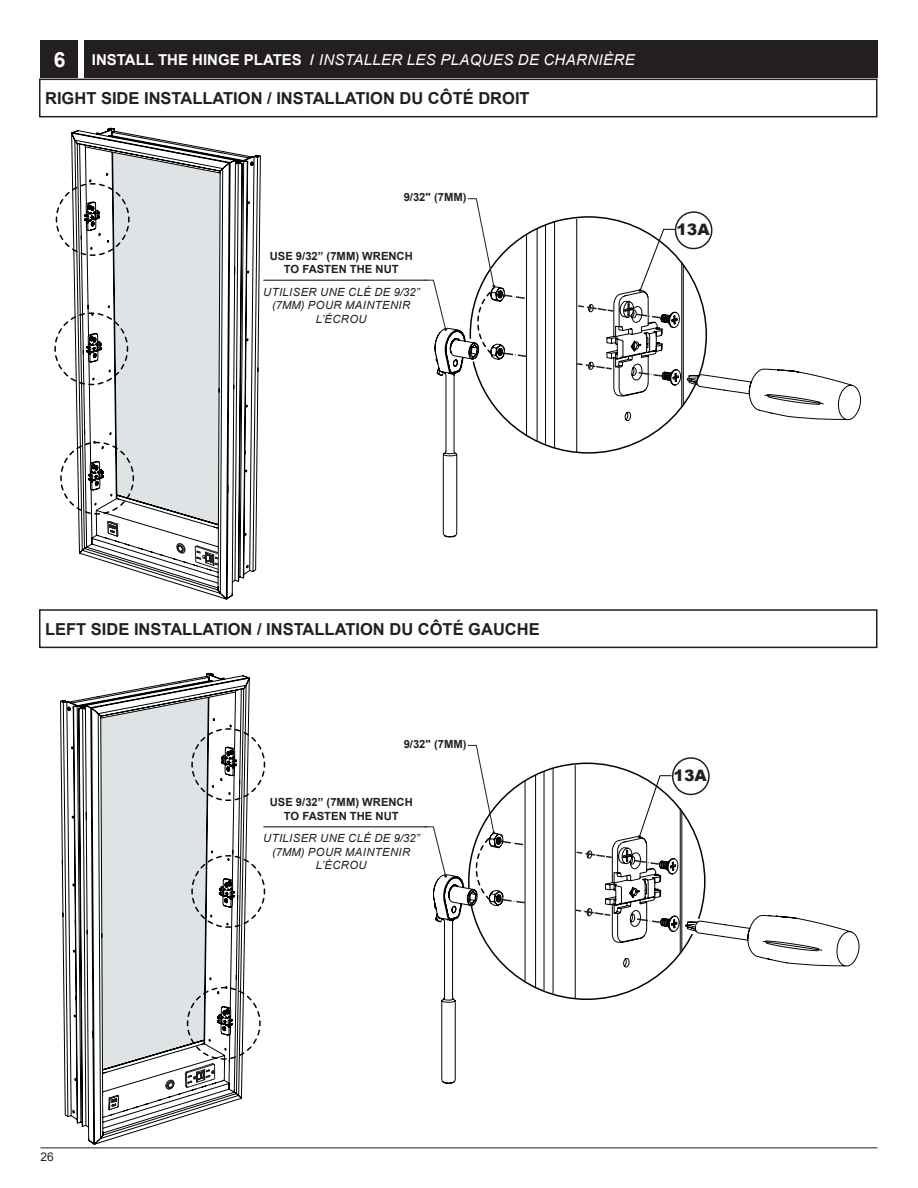
<style>
.page{position:relative;width:918px;height:1188px;background:#fff}
.page>*{position:absolute;margin:0;border:0;box-sizing:border-box;transform-origin:0 0}
.Item_Number{font:700 21px "Arial";color:#fff}
.t1{font:700 16.5px "Arial";color:#231f20}
.Part_Numbers{font:900 15.75px "Arial";color:#231f20}
.t2{font:italic 15px "Arial";letter-spacing:.025em;color:#fff}
.t3{font:12px "Arial";color:#231f20}
.t4{font:italic 11.25px/13.5px "Arial";letter-spacing:.035em;color:#231f20;text-align:center}
.t5{font:700 11.25px "Arial";color:#231f20}
.s1{font-weight:700;font-style:normal}
</style>
<div class="page">
<hr style="left:40px;top:1148px;width:838px;height:1px;background:#231f20">
<div style="left:84px;top:40px;width:794px;height:38px;background:#231f20"></div>
<div style="left:40px;top:40px;width:38px;height:38px;background:#231f20"></div>
<div style="left:39px;top:79px;width:839px;height:38px;border:2px solid #231f20"></div>
<div style="left:39px;top:609px;width:839px;height:39px;border:2px solid #231f20"></div>
<svg style="left:708px;top:368px;width:153px;height:53px"></svg>
<svg style="left:555px;top:216px;width:153px;height:238px"></svg>
<svg style="left:526px;top:765px;width:334px;height:234px"></svg>
<svg style="left:633px;top:917px;width:29px;height:7px"></svg>
<svg style="left:621px;top:888px;width:1px;height:14px"></svg>
<svg style="left:574px;top:908px;width:38px;height:9px"></svg>
<hr style="left:264px;top:826px;width:163px;height:1px;background:#040503">
<hr style="left:264px;top:280px;width:163px;height:1px;background:#040503">
<svg style="left:576px;top:211px;width:137px;height:108px"></svg>
<svg style="left:575px;top:757px;width:136px;height:109px"></svg>
<svg style="left:414px;top:745px;width:112px;height:339px"></svg>
<svg style="left:415px;top:198px;width:140px;height:339px"></svg>
<svg style="left:60px;top:1116px;width:190px;height:33px"></svg>
<svg style="left:54px;top:127px;width:212px;height:989px"></svg>
<p class="t2" style="left:92px;top:50px;width:544px"><span class="s1">INSTALL THE HINGE PLATES /</span> INSTALLER LES PLAQUES DE CHARNIÈRE</p>
<p class="Item_Number" style="left:54px;top:45px;width:13px">6</p>
<p class="t1" style="left:45px;top:87px;width:486px">RIGHT SIDE INSTALLATION / INSTALLATION DU CÔTÉ DROIT</p>
<p class="t5" style="left:404px;top:189px;width:64px">9/32" (7MM)</p>
<p class="t5" style="left:270px;top:248px;width:145px">USE 9/32” (7MM) WRENCH</p>
<p class="t5" style="left:284px;top:261px;width:116px">TO FASTEN THE NUT</p>
<p class="t4" style="left:263px;top:285px;width:158px">UTILISER UNE CLÉ DE 9/32” (7MM) POUR MAINTENIR<br>L’ÉCROU</p>
<p class="Part_Numbers" style="left:676px;top:218px;width:35px">13A</p>
<p class="t1" style="left:45px;top:617px;width:496px">LEFT SIDE INSTALLATION / INSTALLATION DU CÔTÉ GAUCHE</p>
<p class="t5" style="left:404px;top:736px;width:64px">9/32" (7MM)</p>
<p class="t3" style="left:40px;top:1149px;width:15px">26</p>
<p class="t5" style="left:270px;top:795px;width:145px">USE 9/32” (7MM) WRENCH</p>
<p class="t5" style="left:284px;top:808px;width:116px">TO FASTEN THE NUT</p>
<p class="t4" style="left:263px;top:832px;width:158px">UTILISER UNE CLÉ DE 9/32” (7MM) POUR MAINTENIR<br>L’ÉCROU</p>
<p class="Part_Numbers" style="left:674px;top:764px;width:35px">13A</p>
</div>
